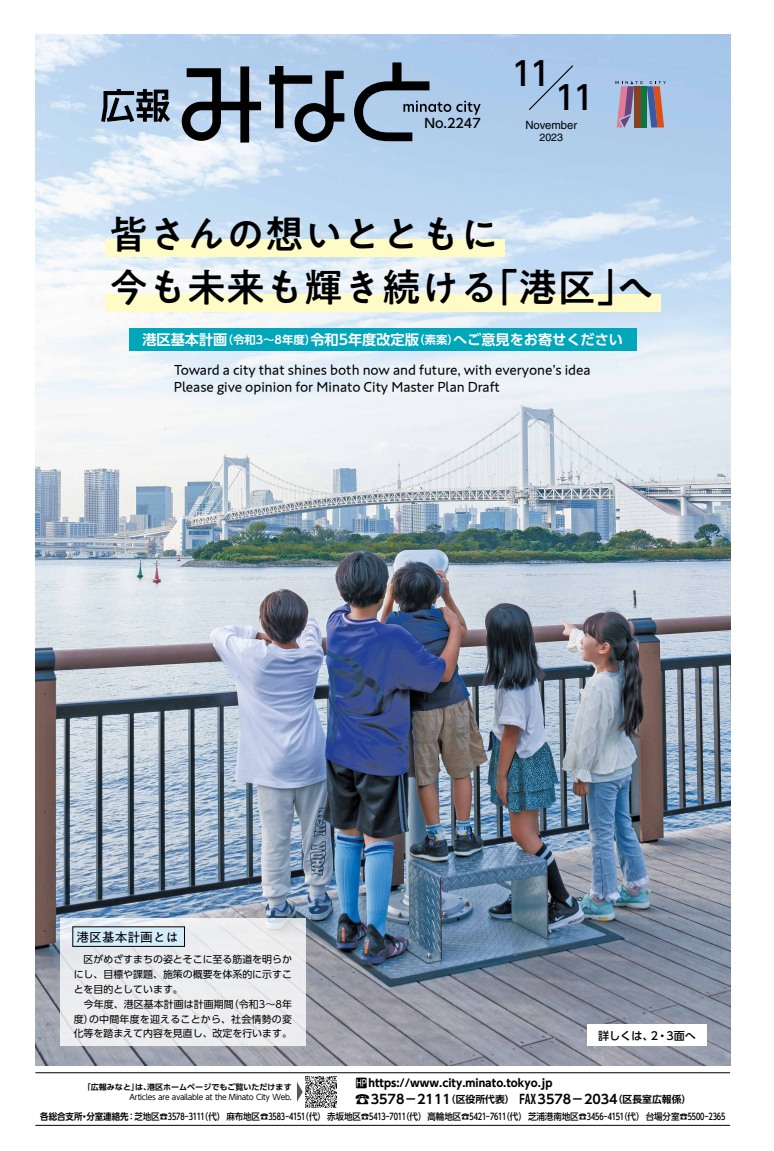
<style>
.page{position:relative;width:774px;height:1151px;background:#fff}
.page>*{position:absolute;margin:0;border:0;box-sizing:border-box;transform-origin:0 0}
.t1{font:500 39px/53.2px "PA1 Gothic Std";color:#000}
.t2{font:500 32.6px "UD Shin Go Pro";color:#000}
.t3{font:14.2px/17px "PA1 Gothic Std";color:#000}
.t4{font:700 14.2px "UD Shin Go Pro De";color:#fff}
.t5{font:700 12.8px "UD Shin Go Pro De";color:#000}
.t6{font:12.8px "PA1 Gothic Std";color:#000}
.t7{font:500 12.8px "UD Shin Go Pro";color:#000}
.t8{font:11.3px "Helvetica";color:#000}
.t9{font:500 11.1px "UD Shin Go Pro";color:#000}
.t10{font:700 10.6px "UD Shin Go Pro";color:#000}
.t11{font:10.6px "Helvetica";color:#000}
.t12{font:9.9px/14.9px "UD Shin Go Pro";color:#000}
.t13{font:500 9.2px "UD Shin Go Pro";letter-spacing:-.01em;color:#000;scale:.93 1}
.t14{font:7.8px "UD Shin Go Pro";letter-spacing:-.03em;color:#000;scale:.95 1}
.t15{font:700 7.8px "UD Shin Go Pro De";color:#000}
.s1{font-size:11.3px}
.s2{font-family:"SSC1 kuhogai";font-weight:400}
.s3{font-size:15.3px}
.s4{font-size:9.8px}
.s5{font-family:"UD Shin Go Pro De";font-weight:700}
</style>
<div class="page">
<img style="left:35px;top:34px;width:695px;height:1032px">
<svg style="left:181px;top:66px;width:81px;height:77px;background:#788796"></svg>
<svg style="left:353px;top:81px;width:128px;height:61px;background:#8aa1b9"></svg>
<svg style="left:100px;top:88px;width:71px;height:35px;background:#657381"></svg>
<div style="left:393px;top:63px;width:8px;height:18px;background:#000"></div>
<svg style="left:269px;top:66px;width:76px;height:77px;background:#758698"></svg>
<div style="left:528px;top:64px;width:46px;height:47px;background:#a8caed"></div>
<svg style="left:60px;top:918px;width:246px;height:128px;background:#e8e9ec"></svg>
<div style="left:73px;top:927px;width:111px;height:19px;background:#d3edfb"></div>
<div style="left:587px;top:1025px;width:119px;height:21px;background:#fff"></div>
<div style="left:105px;top:240px;width:399px;height:17px;background:#fffbc7"></div>
<div style="left:105px;top:295px;width:555px;height:17px;background:#fffbc7"></div>
<div style="left:129px;top:328px;width:507px;height:23px;background:#00a6ba"></div>
<svg style="left:615px;top:81px;width:51px;height:47px;background:#8c7f8b"></svg>
<hr style="left:35px;top:1072px;width:695px;height:1px;background:#000">
<hr style="left:35px;top:1125px;width:695px;height:1px;background:#000">
<img style="left:306px;top:1077px;width:30px;height:30px">
<svg style="left:297px;top:1082px;width:6px;height:20px"></svg>
<p class="t7" style="left:424px;top:113px;width:58px">No.2247</p>
<h2 class="t2" style="left:511px;top:47px;width:41px">11</h2>
<p class="t8" style="left:525px;top:118px;width:53px">November</p>
<p class="t11" style="left:539px;top:131px;width:25px">2023</p>
<h2 class="t2" style="left:555px;top:71px;width:41px">11</h2>
<h1 class="t1" style="left:109px;top:211px;width:547px">皆さんの想いとともに<br>今も未来も輝き続ける「港区」へ</h1>
<h3 class="t4" style="left:142px;top:328px;width:482px">港区基本計画<span class="s1">（令和3～8年度）</span>令和5年度改定版<span class="s1">（素案）</span>へご意見をお寄せください</h3>
<h3 class="t3" style="left:174px;top:362px;width:418px">Toward a city that shines both now and future, with everyone’s idea<br>Please give opinion for Minato City Master Plan Draft</h3>
<p class="t6" style="left:76px;top:930px;width:104px">港区基本計画とは</p>
<p class="t12" style="left:74px;top:951px;width:220px">　区がめざすまちの姿とそこに至る筋道を明らかにし、目標や課題、施策の概要を体系的に示すことを目的としています。<br>　今年度、港区基本計画は計画期間（令和3～8年度）の中間年度を迎えることから、社会情勢の変化等を踏まえて内容を見直し、改定を行います。</p>
<p class="t9" style="left:598px;top:1026px;width:99px">詳しくは、2・3面へ</p>
<p class="t15" style="left:83px;top:1080px;width:210px">「広報みなと」は、港区ホームページでもご覧いただけます</p>
<p class="t10" style="left:356px;top:1074px;width:198px"><span class="s2">茜</span> https://www.city.minato.tokyo.jp</p>
<p class="t14" style="left:130px;top:1090px;width:172px">Articles are available at the Minato City Web.</p>
<p class="t5" style="left:355px;top:1089px;width:338px"><span class="s3">☎</span>3578－2111<span class="s4">（区役所代表）</span> FAX3578－2034<span class="s4">（区長室広報係）</span></p>
<p class="t13" style="left:40px;top:1109px;width:738px"><span class="s5">各総合支所・分室連絡先</span>：芝地区☎3578-3111（代） 麻布地区☎3583-4151（代） 赤坂地区☎5413-7011（代） 高輪地区☎5421-7611（代） 芝浦港南地区☎3456-4151（代） 台場分室☎5500-2365</p>
</div>
